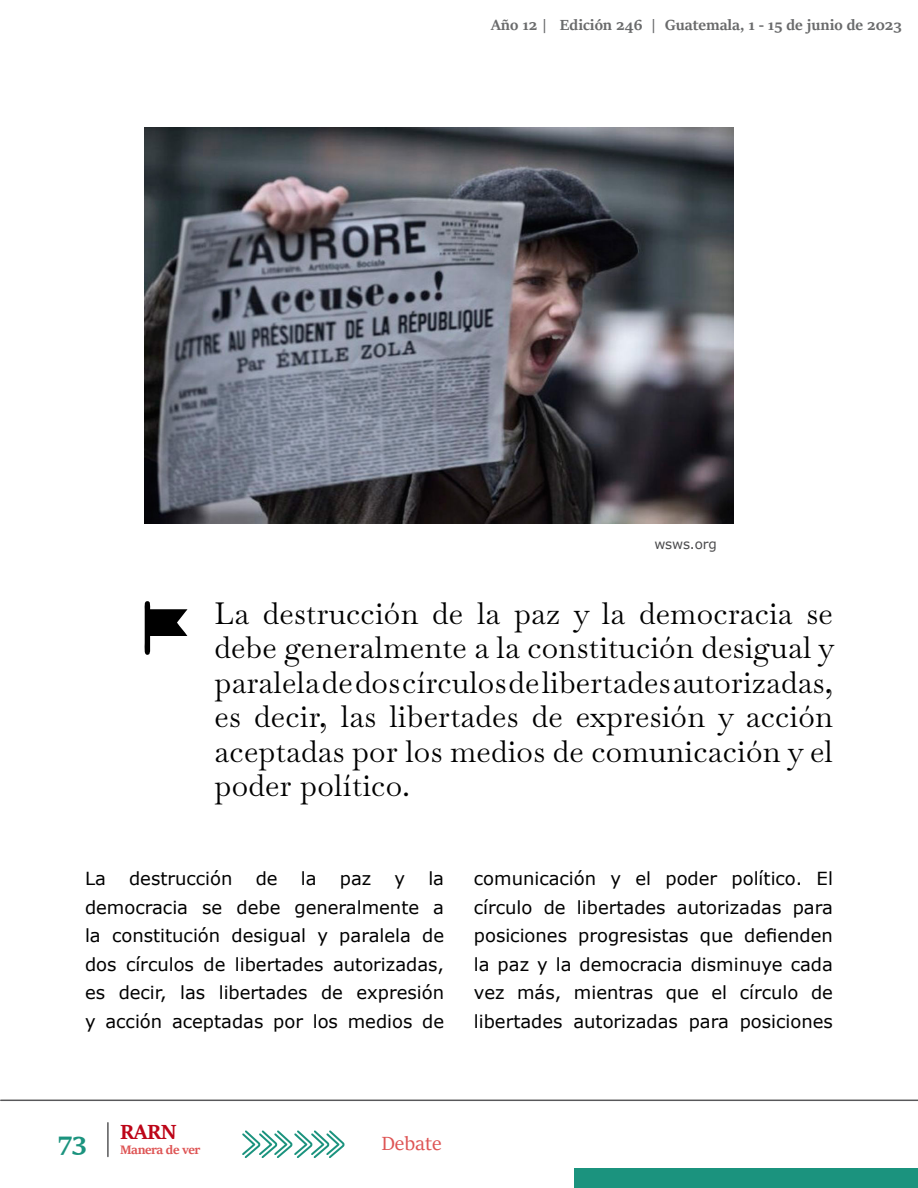
<style>
.page{position:relative;width:918px;height:1188px;background:#fff}
.page>*{position:absolute;margin:0;border:0;box-sizing:border-box;transform-origin:0 0}
.t1{font:30px/34.5px "Baskervville";letter-spacing:.01em;color:#000;text-align:justify}
.t2{font:700 28.5px "Sitka Heading";color:#1b937e}
.t3{font:700 22.5px "Sitka Heading";color:#bd0518}
.t4{font:21px "Sitka Heading";color:#de5454}
.t5{font:18px/28.5px "Verdana";color:#000;text-align:justify}
.t6{font:700 16.5px "Sitka Display";color:#696a6b}
.t7{font:700 13.5px "Sitka Heading";letter-spacing:-.03em;color:#de5454}
.t8{font:13.5px "Verdana";letter-spacing:-.01em;color:#4b4b4d}
</style>
<div class="page">
<div style="left:574px;top:1168px;width:344px;height:20px;background:#1b937e"></div>
<svg style="left:242px;top:1130px;width:103px;height:28px"></svg>
<hr style="left:1px;top:1100px;width:917px;height:1px;background:#58585a">
<hr style="left:107px;top:1123px;width:2px;height:34px;background:#58585a">
<img style="left:145px;top:128px;width:588px;height:396px">
<svg style="left:144px;top:601px;width:43px;height:54px"></svg>
<p class="t6" style="left:491px;top:13px;width:412px">Año 12 | Edición 246 | Guatemala, 1 - 15 de junio de 2023</p>
<p class="t8" style="left:654px;top:535px;width:64px">wsws.org</p>
<p class="t1" style="left:215px;top:594px;width:621px">La destrucción de la paz y la democracia se debe generalmente a la constitución desigual y paralela de dos círculos de libertades autorizadas, es decir, las libertades de expresión y acción aceptadas por los medios de comunicación y el poder político.</p>
<p class="t5" style="left:85px;top:864px;width:361px;text-indent:343px">la democracia se debe generalmente a la constitución desigual y paralela de dos círculos de libertades autorizadas, es decir, las libertades de expresión y acción aceptadas por los medios de</p>
<p class="t5" style="left:474px;top:864px;width:361px">comunicación y el poder político. El círculo de libertades autorizadas para posiciones progresistas que defienden la paz y la democracia disminuye cada vez más, mientras que el círculo de libertades autorizadas para posiciones</p>
<p class="t5" style="left:85px;top:864px;width:22px">La</p>
<p class="t5" style="left:129px;top:864px;width:105px">destrucción</p>
<p class="t5" style="left:256px;top:864px;width:23px">de</p>
<p class="t5" style="left:301px;top:864px;width:17px">la</p>
<p class="t5" style="left:340px;top:864px;width:33px">paz</p>
<p class="t5" style="left:395px;top:864px;width:12px">y</p>
<p class="t3" style="left:120px;top:1115px;width:58px">RARN</p>
<h2 class="t2" style="left:58px;top:1120px;width:31px">73</h2>
<p class="t4" style="left:381px;top:1128px;width:62px">Debate</p>
<p class="t7" style="left:120px;top:1139px;width:82px">Manera de ver</p>
</div>
